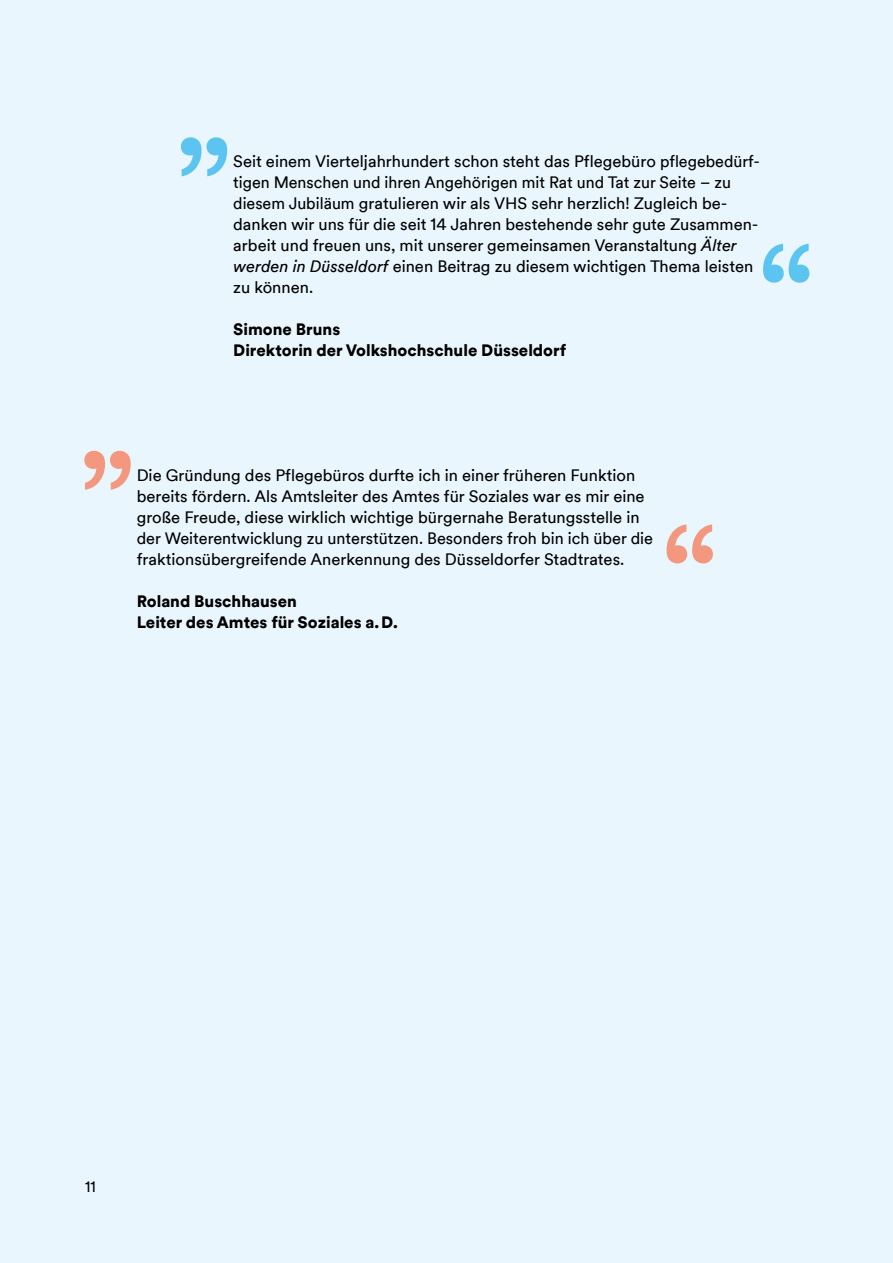
<style>
.page{position:relative;width:893px;height:1263px;background:#eaf6fd}
.page>*{position:absolute;margin:0;border:0;box-sizing:border-box;transform-origin:0 0}
.t1{font:150px "Duesseldorf Circular TT";color:#f3987f}
.t2{font:150px "Duesseldorf Circular TT";color:#5cc4f1}
.t3{font:16.5px/21px "Duesseldorf Circular TT";color:#000}
.t4{font:900 16.5px/21px "Duesseldorf Circular TT";color:#000}
.t5{font:15px "Duesseldorf Circular TT";color:#000}
.s1{font-style:italic}
</style>
<div class="page">
<h1 class="t2" style="left:172px;top:2px;width:65px">„</h1>
<p class="t3" style="left:233px;top:150px;width:528px">Seit einem Vierteljahrhundert schon steht das Pflegebüro pflegebedürf&shy;tigen Menschen und ihren Angehörigen mit Rat und Tat zur Seite – zu diesem Jubiläum gratulieren wir als VHS sehr herzlich! Zugleich be&shy;danken wir uns für die seit 14 Jahren bestehende sehr gute Zusammen&shy;arbeit und freuen uns, mit unserer gemeinsamen Veranstaltung <span class="s1">Älter werden in Düsseldorf</span> einen Beitrag zu diesem wichtigen Thema leisten zu können.</p>
<p class="t4" style="left:233px;top:318px;width:334px">Simone Bruns<br>Direktorin der Volkshochschule Düsseldorf</p>
<h1 class="t2" style="left:755px;top:199px;width:64px">“</h1>
<h1 class="t1" style="left:75px;top:315px;width:65px">„</h1>
<p class="t3" style="left:137px;top:464px;width:518px">Die Gründung des Pflegebüros durfte ich in einer früheren Funktion bereits fördern. Als Amtsleiter des Amtes für Soziales war es mir eine große Freude, diese wirklich wichtige bürgernahe Beratungsstelle in der Weiterentwicklung zu unterstützen. Besonders froh bin ich über die fraktionsübergreifende Anerkennung des Düsseldorfer Stadtrates.</p>
<p class="t4" style="left:137px;top:590px;width:263px">Roland Buschhausen<br>Leiter des Amtes für Soziales a. D.</p>
<h1 class="t1" style="left:659px;top:479px;width:64px">“</h1>
<p class="t5" style="left:85px;top:1177px;width:12px">11</p>
</div>
